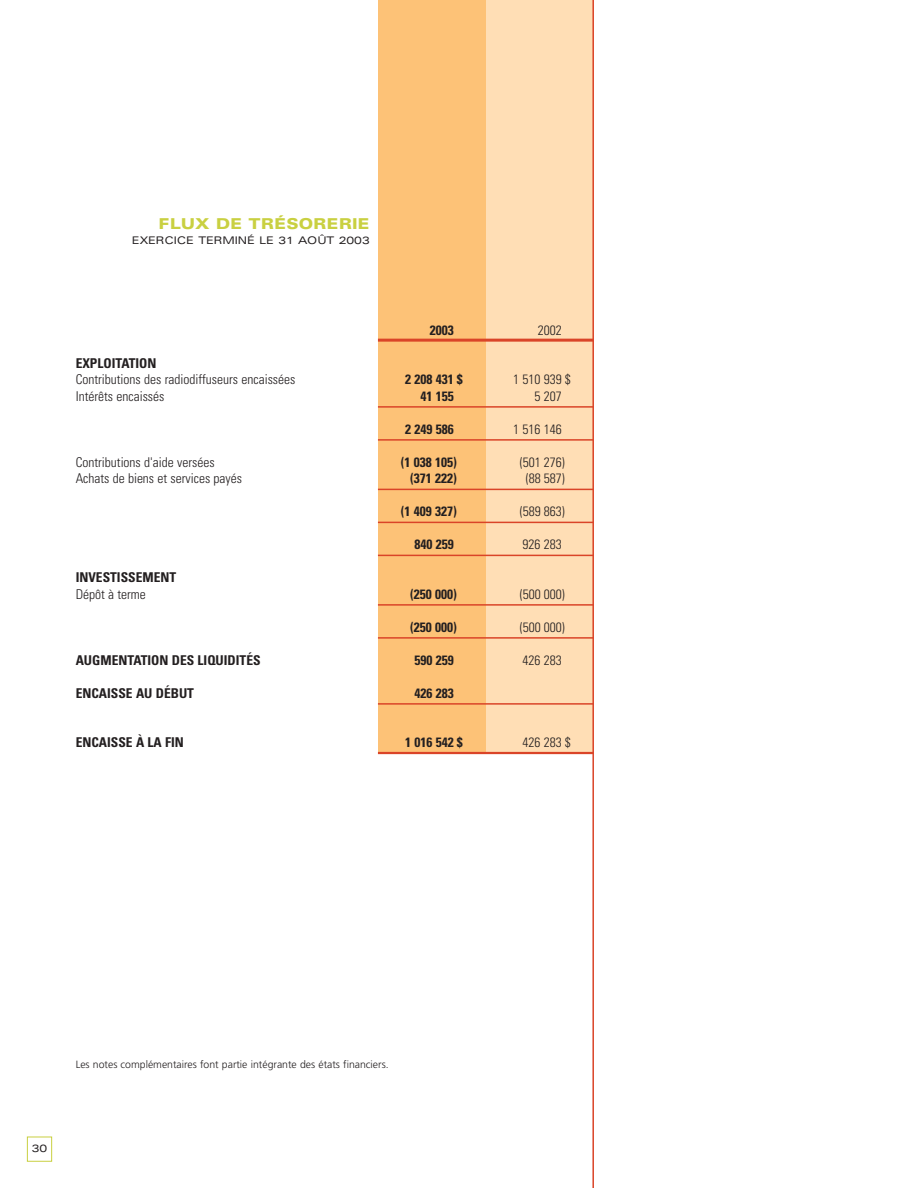
<style>
.page{position:relative;width:918px;height:1188px;background:#fff}
.page>*{position:absolute;margin:0;border:0;box-sizing:border-box;transform-origin:0 0}
.t1{font:900 expanded 15px "Univers";color:#c9d041}
.t2{font:300 condensed 13.5px "Univers";color:#231f20}
.t3{font:700 condensed 13.5px "Univers";color:#231f20}
.t4{font:300 10.5px "Frutiger";color:#231f20}
.t5{font:expanded 10.5px "Univers";color:#231f20}
</style>
<div class="page">
<div style="left:378px;top:0;width:108px;height:753px;background:#fdc277"></div>
<div style="left:486px;top:0;width:108px;height:754px;background:#ffdeb5"></div>
<hr style="left:378px;top:339px;width:216px;height:3px;background:#da4428">
<hr style="left:378px;top:406px;width:216px;height:2px;background:#da4428">
<hr style="left:378px;top:439px;width:216px;height:2px;background:#da4428">
<hr style="left:378px;top:489px;width:216px;height:1px;background:#da4428">
<hr style="left:378px;top:522px;width:216px;height:1px;background:#da4428">
<hr style="left:378px;top:555px;width:216px;height:1px;background:#da4428">
<hr style="left:378px;top:604px;width:216px;height:2px;background:#da4428">
<hr style="left:378px;top:637px;width:216px;height:2px;background:#da4428">
<hr style="left:378px;top:703px;width:216px;height:2px;background:#da4428">
<hr style="left:378px;top:752px;width:216px;height:2px;background:#da4428">
<hr style="left:592px;top:0;width:2px;height:1188px;background:#da4428">
<div style="left:27px;top:1137px;width:25px;height:25px;border:1px solid #c9d041"></div>
<p class="t1" style="left:159px;top:218px;width:213px">FLUX DE TRÉSORERIE</p>
<p class="t5" style="left:132px;top:236px;width:239px">EXERCICE TERMINÉ LE 31 AOÛT 2003</p>
<p class="t3" style="left:430px;top:325px;width:25px">2003</p>
<p class="t2" style="left:538px;top:325px;width:25px">2002</p>
<p class="t3" style="left:76px;top:358px;width:82px">EXPLOITATION</p>
<p class="t2" style="left:76px;top:375px;width:221px">Contributions des radiodiffuseurs encaissées</p>
<p class="t3" style="left:405px;top:375px;width:59px">2 208 431 $</p>
<p class="t2" style="left:513px;top:375px;width:59px">1 510 939 $</p>
<p class="t2" style="left:76px;top:391px;width:90px">Intérêts encaissés</p>
<p class="t3" style="left:420px;top:391px;width:35px">41 155</p>
<p class="t2" style="left:534px;top:391px;width:29px">5 207</p>
<p class="t3" style="left:405px;top:424px;width:50px">2 249 586</p>
<p class="t2" style="left:513px;top:424px;width:50px">1 516 146</p>
<p class="t2" style="left:76px;top:457px;width:140px">Contributions d'aide versées</p>
<p class="t3" style="left:401px;top:457px;width:58px">(1 038 105)</p>
<p class="t2" style="left:520px;top:457px;width:47px">(501 276)</p>
<p class="t2" style="left:76px;top:474px;width:168px">Achats de biens et services payés</p>
<p class="t3" style="left:410px;top:474px;width:48px">(371 222)</p>
<p class="t2" style="left:526px;top:474px;width:41px">(88 587)</p>
<p class="t3" style="left:401px;top:507px;width:58px">(1 409 327)</p>
<p class="t2" style="left:520px;top:507px;width:47px">(589 863)</p>
<p class="t3" style="left:414px;top:540px;width:41px">840 259</p>
<p class="t2" style="left:522px;top:540px;width:41px">926 283</p>
<p class="t3" style="left:76px;top:573px;width:102px">INVESTISSEMENT</p>
<p class="t2" style="left:76px;top:589px;width:72px">Dépôt à terme</p>
<p class="t3" style="left:410px;top:589px;width:48px">(250 000)</p>
<p class="t2" style="left:520px;top:589px;width:47px">(500 000)</p>
<p class="t3" style="left:410px;top:622px;width:48px">(250 000)</p>
<p class="t2" style="left:520px;top:622px;width:47px">(500 000)</p>
<p class="t3" style="left:76px;top:655px;width:186px">AUGMENTATION DES LIQUIDITÉS</p>
<p class="t3" style="left:414px;top:655px;width:41px">590 259</p>
<p class="t2" style="left:522px;top:655px;width:41px">426 283</p>
<p class="t3" style="left:76px;top:688px;width:120px">ENCAISSE AU DÉBUT</p>
<p class="t3" style="left:414px;top:688px;width:41px">426 283</p>
<p class="t3" style="left:76px;top:738px;width:110px">ENCAISSE À LA FIN</p>
<p class="t3" style="left:405px;top:738px;width:59px">1 016 542 $</p>
<p class="t2" style="left:522px;top:738px;width:50px">426 283 $</p>
<p class="t5" style="left:32px;top:1144px;width:17px">30</p>
<p class="t4" style="left:76px;top:1061px;width:314px">Les notes complémentaires font partie intégrante des états financiers.</p>
</div>
